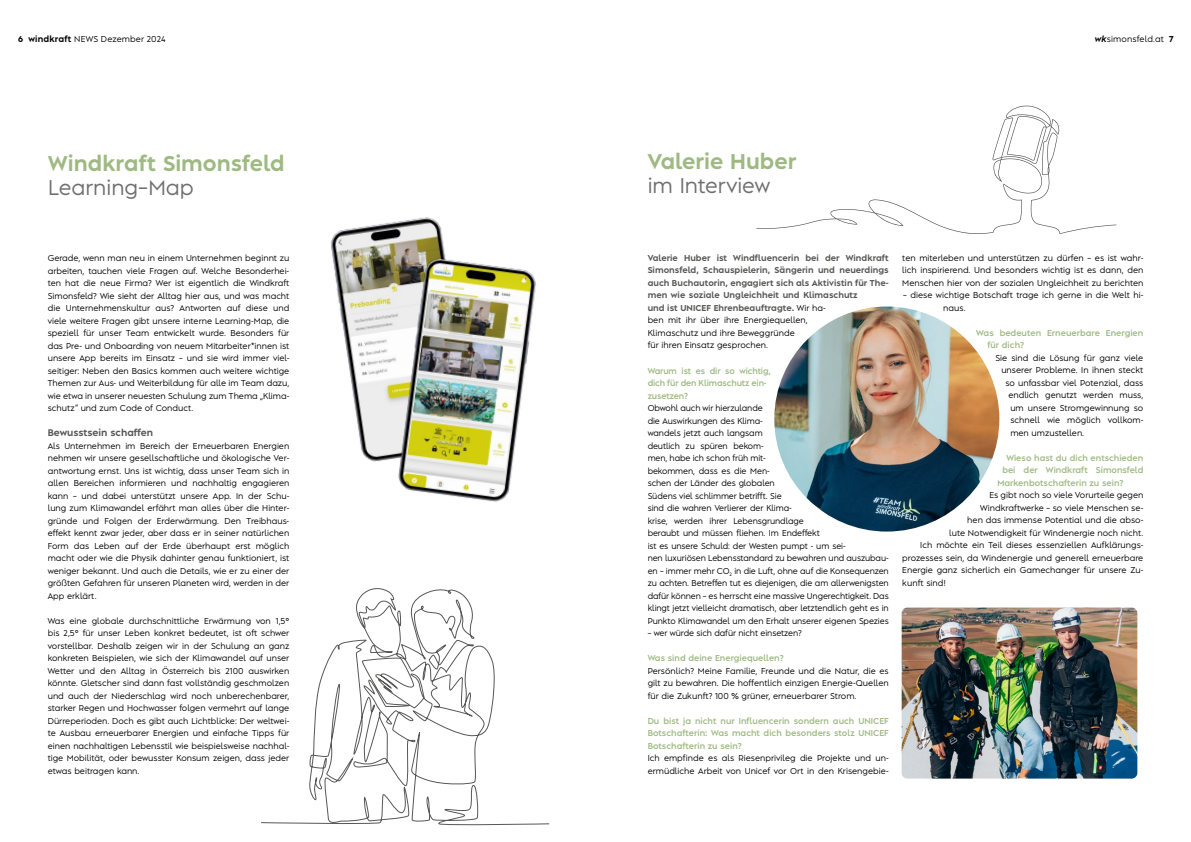
<style>
.page{position:relative;width:1191px;height:842px;background:#fff}
.page>*{position:absolute;margin:0;border:0;box-sizing:border-box;transform-origin:0 0}
.t1{font:700 20px "Albula Pro";color:#9fb983}
.t2{font:20px "Albula Pro";color:#706f6f}
.t3{font:700 9px "Albula Pro";color:#575756}
.t4{font:8px/12.5px "Albula Pro";color:#000;text-align:justify}
.t5{font:600 8px/12.5px "Albula Pro";letter-spacing:.005em;color:#9fb983}
.t6{font:700 8px/12.5px "Albula Pro";letter-spacing:.005em;color:#575756}
.t7{font:8px "Albula Pro";letter-spacing:.02em;color:#000}
.s1{font-weight:700}
.s2{font-weight:700;font-style:italic}
.s3{font-weight:400;color:#000}
</style>
<div class="page">
<img style="left:774px;top:307px;width:225px;height:225px;border-radius:112px">
<svg style="left:756px;top:105px;width:360px;height:129px"></svg>
<img style="left:330px;top:217px;width:114px;height:241px">
<img style="left:366px;top:243px;width:170px;height:259px">
<img style="left:901px;top:608px;width:236px;height:171px">
<svg style="left:261px;top:588px;width:289px;height:238px"></svg>
<p class="t4" style="left:18px;top:33px;width:149px"><span class="s1">6 windkraft</span> NEWS Dezember 2024</p>
<p class="t7" style="left:1094px;top:32px;width:81px"><span class="s2">wk</span>simonsfeld.at <span class="s1">7</span></p>
<h1 class="t1" style="left:48px;top:146px;width:238px">Windkraft Simonsfeld</h1>
<h1 class="t2" style="left:48px;top:171px;width:147px">Learning–Map</h1>
<h1 class="t1" style="left:647px;top:144px;width:150px">Valerie Huber</h1>
<h1 class="t2" style="left:647px;top:170px;width:124px">im Interview</h1>
<p class="t4" style="left:48px;top:251px;width:243px">Gerade, wenn man neu in einem Unternehmen beginnt zu arbeiten, tauchen viele Fragen auf. Welche Besonderhei&shy;ten hat die neue Firma? Wer ist eigentlich die Windkraft Simonsfeld? Wie sieht der Alltag hier aus, und was macht die Unternehmenskultur aus? Antworten auf diese und viele weitere Fragen gibt unsere interne Learning-Map, die speziell für unser Team entwickelt wurde. Besonders für das Pre- und Onboarding von neuem Mitarbeiter*innen ist unsere App bereits im Einsatz – und sie wird immer viel&shy;seitiger: Neben den Basics kommen auch weitere wichtige Themen zur Aus- und Weiterbildung für alle im Team dazu, wie etwa in unserer neuesten Schulung zum Thema „Klima&shy;schutz“ und zum Code of Conduct.</p>
<p class="t3" style="left:48px;top:425px;width:107px">Bewusstsein schaffen</p>
<p class="t4" style="left:48px;top:439px;width:243px">Als Unternehmen im Bereich der Erneuerbaren Energien nehmen wir unsere gesellschaftliche und ökologische Ver&shy;antwortung ernst. Uns ist wichtig, dass unser Team sich in allen Bereichen informieren und nachhaltig engagieren kann – und dabei unterstützt unsere App. In der Schu&shy;lung zum Klimawandel erfährt man alles über die Hinter&shy;gründe und Folgen der Erderwärmung. Den Treibhaus&shy;effekt kennt zwar jeder, aber dass er in seiner natürlichen Form das Leben auf der Erde überhaupt erst möglich macht oder wie die Physik dahinter genau funktioniert, ist weniger bekannt. Und auch die Details, wie er zu einer der größten Gefahren für unseren Planeten wird, werden in der App erklärt.</p>
<p class="t4" style="left:48px;top:614px;width:243px">Was eine globale durchschnittliche Erwärmung von 1,5° bis 2,5° für unser Leben konkret bedeutet, ist oft schwer vorstellbar. Deshalb zeigen wir in der Schulung an ganz konkreten Beispielen, wie sich der Klimawandel auf unser Wetter und den Alltag in Österreich bis 2100 auswirken könnte. Gletscher sind dann fast vollständig geschmolzen und auch der Niederschlag wird noch unberechenbarer, starker Regen und Hochwasser folgen vermehrt auf lange Dürreperioden. Doch es gibt auch Lichtblicke: Der weltwei&shy;te Ausbau erneuerbarer Energien und einfache Tipps für einen nachhaltigen Lebensstil wie beispielsweise nachhal&shy;tige Mobilität, oder bewusster Konsum zeigen, dass jeder etwas beitragen kann.</p>
<p class="t6" style="left:647px;top:251px;width:243px">Valerie Huber ist Windfluencerin bei der Windkraft Simonsfeld, Schauspielerin, Sängerin und neuerdings auch Buchautorin, engagiert sich als Aktivistin für The&shy;men wie soziale Ungleichheit und Klimaschutz<br>und ist UNICEF Ehrenbeauftragte. <span class="s3">Wir ha-<br>ben mit ihr über ihre Energiequellen,<br>Klimaschutz und ihre Beweggründe<br>für ihren Einsatz gesprochen.</span></p>
<p class="t5" style="left:647px;top:364px;width:125px">Warum ist es dir so wichtig, dich für den Klimaschutz ein&shy;zusetzen?</p>
<p class="t4" style="left:647px;top:401px;width:243px;text-align:left">Obwohl auch wir hierzulande<br>die Auswirkungen des Klima-<br>wandels jetzt auch langsam<br>deutlich zu spüren bekom-<br>men, habe ich schon früh mit-<br>bekommen, dass es die Men-<br>schen der Länder des globalen<br>Südens viel schlimmer betrifft. Sie<br>sind die wahren Verlierer der Klima-<br>krise, werden ihrer Lebensgrundlage<br>beraubt und müssen fliehen. Im Endeffekt<br>ist es unsere Schuld: der Westen pumpt - um sei-<br>nen luxuriösen Lebensstandard zu bewahren und auszubau&shy;en – immer mehr CO<sub>2</sub> in die Luft, ohne auf die Konsequenzen zu achten. Betreffen tut es diejenigen, die am allerwenigsten dafür können – es herrscht eine massive Ungerechtigkeit. Das klingt jetzt vielleicht dramatisch, aber letztendlich geht es in Punkto Klimawandel um den Erhalt unserer eigenen Spezies</p>
<p class="t4" style="left:647px;top:626px;width:156px">– wer würde sich dafür nicht einsetzen?</p>
<p class="t5" style="left:647px;top:651px;width:137px">Was sind deine Energiequellen?</p>
<p class="t4" style="left:647px;top:664px;width:243px">Persönlich? Meine Familie, Freunde und die Natur, die es gilt zu bewahren. Die hoffentlich einzigen Energie-Quellen für die Zukunft? 100 % grüner, erneuerbarer Strom.</p>
<p class="t5" style="left:647px;top:713px;width:243px;text-align:justify">Du bist ja nicht nur Influencerin sondern auch UNICEF Botschafterin: Was macht dich besonders stolz UNICEF Botschafterin zu sein?</p>
<p class="t4" style="left:647px;top:751px;width:242px">Ich empfinde es als Riesenprivileg die Projekte und un&shy;ermüdliche Arbeit von Unicef vor Ort in den Krisengebie-</p>
<p class="t4" style="left:902px;top:251px;width:243px">ten miterleben und unterstützen zu dürfen – es ist wahr&shy;lich inspirierend. Und besonders wichtig ist es dann, den Menschen hier von der sozialen Ungleichheit zu berichten</p>
<p class="t4" style="left:943px;top:289px;width:202px;text-indent:-40px">– diese wichtige Botschaft trage ich gerne in die Welt hi&shy;naus.</p>
<p class="t5" style="left:987px;top:326px;width:157px;text-indent:-11px">Was bedeuten Erneuerbare Energien für dich?</p>
<p class="t4" style="left:995px;top:351px;width:149px">Sie sind die Lösung für ganz viele</p>
<p class="t4" style="left:1001px;top:364px;width:144px">unserer Probleme. In ihnen steckt</p>
<p class="t4" style="left:1005px;top:376px;width:140px">so unfassbar viel Potenzial, dass</p>
<p class="t4" style="left:1008px;top:389px;width:137px">endlich genutzt werden muss,</p>
<p class="t4" style="left:1010px;top:401px;width:134px">um unsere Stromgewinnung so</p>
<p class="t4" style="left:1010px;top:414px;width:134px">schnell wie möglich vollkom-</p>
<p class="t4" style="left:1010px;top:426px;width:75px">men umzustellen.</p>
<p class="t5" style="left:1006px;top:451px;width:139px">Wieso hast du dich entschieden</p>
<p class="t5" style="left:1002px;top:463px;width:143px">bei der Windkraft Simonsfeld</p>
<p class="t5" style="left:997px;top:476px;width:128px">Markenbotschafterin zu sein?</p>
<p class="t4" style="left:989px;top:489px;width:155px">Es gibt noch so viele Vorurteile gegen</p>
<p class="t4" style="left:980px;top:501px;width:164px">Windkraftwerke – so viele Menschen se-</p>
<p class="t4" style="left:967px;top:514px;width:177px">hen das immense Potential und die abso-</p>
<p class="t4" style="left:949px;top:526px;width:195px">lute Notwendigkeit für Windenergie noch nicht.</p>
<p class="t4" style="left:920px;top:539px;width:224px">Ich möchte ein Teil dieses essenziellen Aufklärungs-</p>
<p class="t4" style="left:902px;top:551px;width:242px">prozesses sein, da Windenergie und generell erneuerbare</p>
<p class="t4" style="left:902px;top:564px;width:242px">Energie ganz sicherlich ein Gamechanger für unsere Zu-</p>
<p class="t4" style="left:902px;top:576px;width:45px">kunft sind!</p>
</div>
